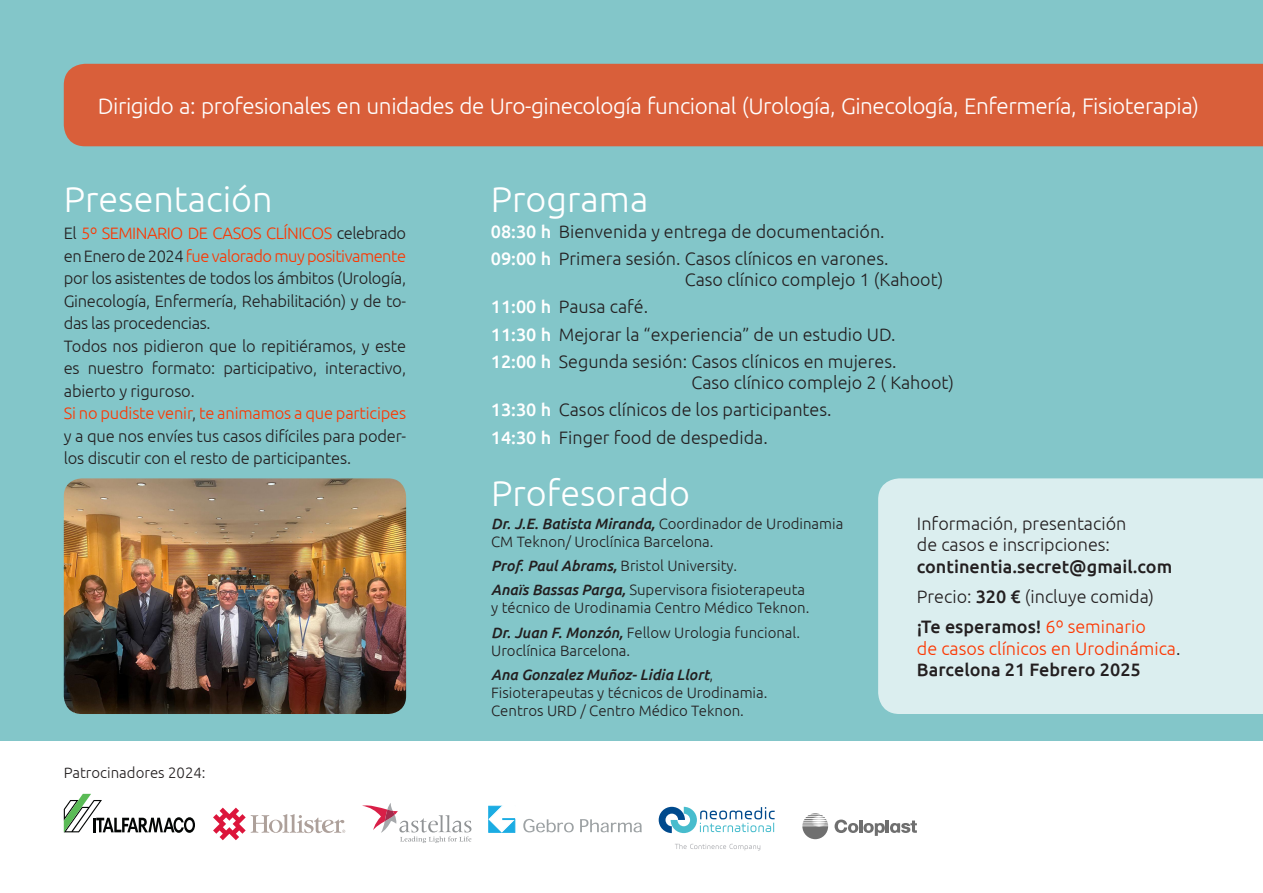
<style>
.page{position:relative;width:1263px;height:893px;background:#fff}
.page>*{position:absolute;margin:0;border:0;box-sizing:border-box;transform-origin:0 0}
.t1{font:300 36px "Ubuntu";color:#fff}
.t2{font:300 22.5px "Ubuntu";letter-spacing:-.02em;color:#fff}
.t3{font:300 18px/21px "Ubuntu";color:#231f20}
.t4{font:300 18px/21.6px "Ubuntu";color:#fd3600}
.t5{font:300 16.5px/22.5px "Ubuntu";letter-spacing:-.01em;color:#231f20;text-align:justify}
.t6{font:300 15px/18px "Ubuntu";color:#231f20}
.s1{color:#fd3600}
.s2{font-weight:500;color:#fff}
.s3{font-weight:500;font-style:italic}
.s4{font-weight:500}
.s5{font-weight:500;color:#231f20}
.s6{color:#231f20}
</style>
<div class="page">
<div style="left:0;top:0;width:1263px;height:741px;background:#83c6c9"></div>
<div style="left:64px;top:64px;width:1199px;height:82px;background:#d95f3a"></div>
<img style="left:64px;top:478px;width:342px;height:236px">
<div style="left:878px;top:478px;width:385px;height:236px;background:#dbeeef"></div>
<svg style="left:362px;top:803px;width:109px;height:40px"></svg>
<svg style="left:213px;top:808px;width:132px;height:32px"></svg>
<svg style="left:580px;top:819px;width:62px;height:13px"></svg>
<svg style="left:488px;top:805px;width:86px;height:28px"></svg>
<svg style="left:659px;top:807px;width:116px;height:26px"></svg>
<svg style="left:675px;top:844px;width:85px;height:6px"></svg>
<svg style="left:834px;top:819px;width:83px;height:17px"></svg>
<svg style="left:802px;top:813px;width:26px;height:26px"></svg>
<svg style="left:64px;top:794px;width:131px;height:39px"></svg>
<p class="t2" style="left:98px;top:92px;width:1103px">Dirigido a: profesionales en unidades de Uro-ginecología funcional (Urología, Ginecología, Enfermería, Fisioterapia)</p>
<p class="t1" style="left:64px;top:178px;width:210px">Presentación</p>
<p class="t5" style="left:64px;top:222px;width:344px">El <span class="s1">5º SEMINARIO DE CASOS CLÍNICOS</span> celebrado en Enero de 2024 <span class="s1">fue valorado muy positivamente </span>por los asistentes de todos los ámbitos (Urología, Ginecología, Enfermería, Rehabilitación) y de to&shy;das las procedencias.</p>
<p class="t5" style="left:64px;top:334px;width:344px">Todos nos pidieron que lo repitiéramos, y este es nuestro formato: participativo, interactivo, abierto y riguroso.</p>
<p class="t5" style="left:64px;top:402px;width:344px"><span class="s1">Si no pudiste venir</span>, <span class="s1">te animamos a que participes </span>y a que nos envíes tus casos difíciles para poder&shy;los discutir con el resto de participantes.</p>
<p class="t6" style="left:64px;top:763px;width:143px">Patrocinadores 2024:</p>
<p class="t1" style="left:491px;top:178px;width:159px">Programa</p>
<p class="t3" style="left:491px;top:220px;width:395px"><span class="s2">08:30 h</span> Bienvenida y entrega de documentación.</p>
<p class="t3" style="left:685px;top:248px;width:260px;text-indent:-194px"><span class="s2">09:00 h</span> Primera sesión. Casos clínicos en varones.<br>Caso clínico complejo 1 (Kahoot)</p>
<p class="t3" style="left:491px;top:296px;width:159px"><span class="s2">11:00 h</span> Pausa café.</p>
<p class="t3" style="left:491px;top:323px;width:406px"><span class="s2">11:30 h</span> Mejorar la “experiencia” de un estudio UD.</p>
<p class="t3" style="left:691px;top:351px;width:264px;text-indent:-201px"><span class="s2">12:00 h</span> Segunda sesión: Casos clínicos en mujeres.<br>Caso clínico complejo 2 ( Kahoot)</p>
<p class="t3" style="left:491px;top:399px;width:342px"><span class="s2">13:30 h</span> Casos clínicos de los participantes.</p>
<p class="t3" style="left:491px;top:426px;width:278px"><span class="s2">14:30 h</span> Finger food de despedida.</p>
<p class="t1" style="left:491px;top:472px;width:201px">Profesorado</p>
<p class="t6" style="left:491px;top:514px;width:354px"><span class="s3">Dr. J.E. Batista Miranda,</span> Coordinador de Urodinamia<br>CM Teknon/ Uroclínica Barcelona.</p>
<p class="t6" style="left:491px;top:556px;width:247px"><span class="s3">Prof. Paul Abrams,</span> Bristol University.</p>
<p class="t6" style="left:491px;top:581px;width:320px"><span class="s3">Anaïs Bassas Parga,</span> Supervisora fisioterapeuta y técnico de Urodinamia Centro Médico Teknon.</p>
<p class="t6" style="left:491px;top:623px;width:310px"><span class="s3">Dr. Juan F. Monzón,</span> Fellow Urologia funcional.<br>Uroclínica Barcelona.</p>
<p class="t6" style="left:491px;top:665px;width:278px"><span class="s3">Ana Gonzalez Muñoz- Lidia Llort</span>,<br>Fisioterapeutas y técnicos de Urodinamia.<br>Centros URD / Centro Médico Teknon.</p>
<p class="t3" style="left:917px;top:512px;width:257px;line-height:21.6px">Información, presentación<br>de casos e inscripciones: <span class="s4">continentia.secret@gmail.com</span></p>
<p class="t3" style="left:917px;top:586px;width:239px">Precio: <span class="s4">320 €</span> (incluye comida)</p>
<p class="t4" style="left:917px;top:616px;width:265px"><span class="s5">¡Te esperamos!</span> 6º seminario<br>de casos clínicos en Urodinámica<span class="s6">.<br></span><span class="s5">Barcelona 21 Febrero 2025</span></p>
</div>
